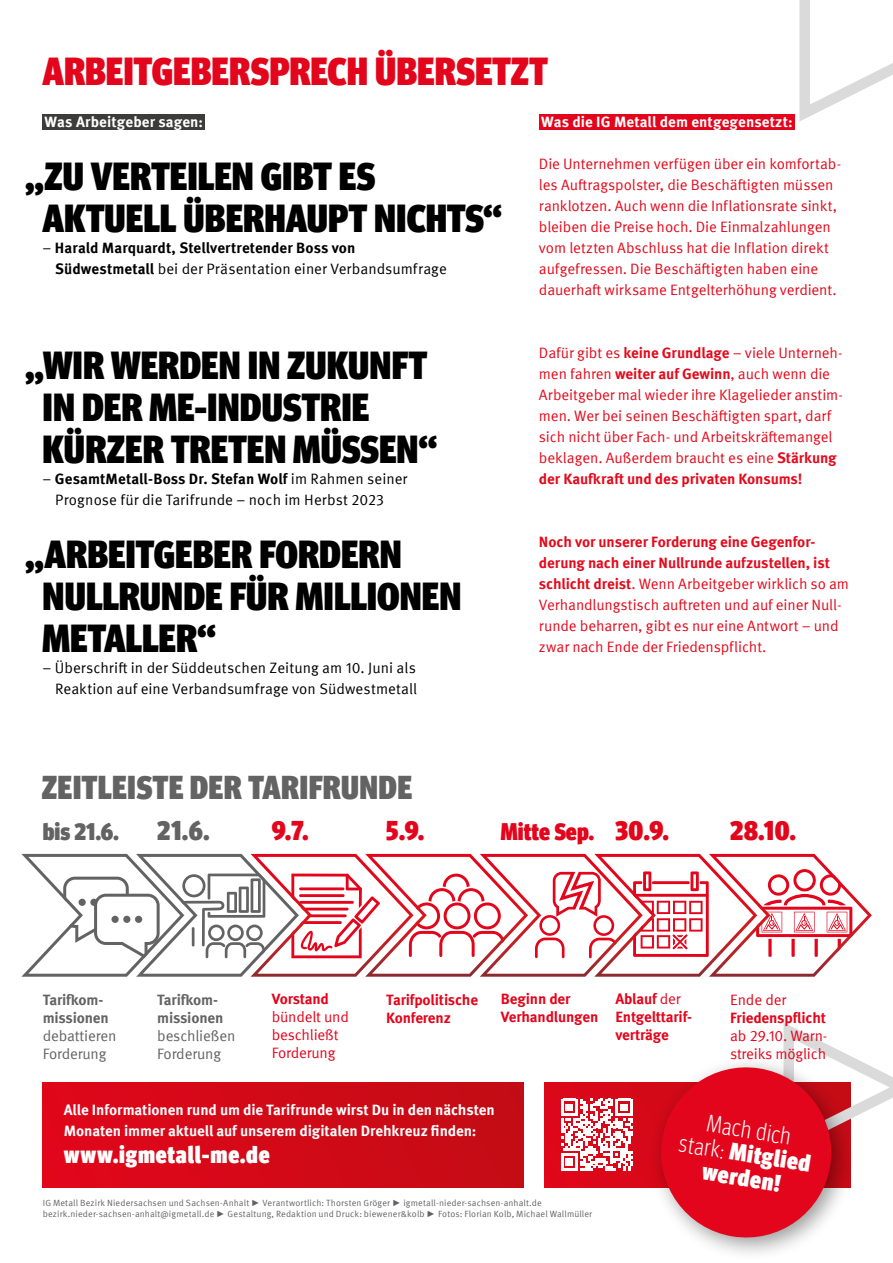
<style>
.page{position:relative;width:893px;height:1263px;background:#fff}
.page>*{position:absolute;margin:0;border:0;box-sizing:border-box;transform-origin:0 0}
.t1{font:900 condensed 39px/42px "Meta Head IGM";color:#000}
.t2{font:900 condensed 39px "Meta Head IGM";color:#e3051b}
.t3{font:900 condensed 33px "Meta Head IGM";letter-spacing:.01em;color:#646363}
.t4{font:900 condensed 27.15px "Meta Head IGM";color:#e3051b}
.t5{font:900 condensed 27.15px "Meta Head IGM";color:#646363}
.t6{font:900 condensed 24px/24px "Meta Head IGM";letter-spacing:.035em;color:#fff;text-align:center}
.t7{font:900 condensed 24px "Meta Head IGM";letter-spacing:.005em;color:#e3051b}
.t8{font:900 condensed 24px "Meta Head IGM";color:#646363}
.t9{font:15px/21px "Meta IGM";letter-spacing:-.01em;color:#e30a1c}
.t10{font:15px/21px "Meta IGM";color:#000}
.t11{font:700 15px/21px "Meta IGM";color:#fff}
.t12{font:700 15px/18px "Meta IGM";letter-spacing:-.01em;color:#e3051b}
.t13{font:700 15px/21px "Meta IGM";letter-spacing:.005em;color:#000}
.t14{font:15px/18px "Meta IGM";letter-spacing:-.01em;color:#e3051b}
.t15{font:15px/18px "Meta IGM";letter-spacing:-.01em;color:#646363}
.t16{font:700 15px/18px "Meta IGM";letter-spacing:-.01em;color:#646363}
.t17{font:9px/10.8px "Meta IGM";letter-spacing:.01em;color:#646363}
.s1{font-weight:400}
.s2{font-weight:700}
.s3{font-size:27.15px}
.s4{font-family:"Arial";font-weight:700}
.s5{font-weight:300}
</style>
<div class="page">
<svg style="left:794px;top:0;width:99px;height:130px"></svg>
<div style="left:43px;top:1082px;width:480px;height:105px;background:linear-gradient(to right,#e1061b,#c30d15)"></div>
<div style="left:544px;top:1082px;width:306px;height:105px;background:#da0819"></div>
<div style="left:43px;top:114px;width:162px;height:16px;background:#3c3c3b"></div>
<div style="left:648px;top:1055px;width:208px;height:207px;background:#000;opacity:.4"></div>
<svg style="left:655px;top:1023px;width:238px;height:221px"></svg>
<div style="left:539px;top:114px;width:256px;height:15px;background:#e3051b"></div>
<svg style="left:21px;top:854px;width:851px;height:123px"></svg>
<svg style="left:561px;top:1098px;width:72px;height:73px"></svg>
<h1 class="t2" style="left:43px;top:40px;width:507px">ARBEITGEBERSPRECH ÜBERSETZT</h1>
<p class="t11" style="left:45px;top:110px;width:160px">Was Arbeitgeber sagen:</p>
<p class="t11" style="left:541px;top:110px;width:253px">Was die IG Metall dem entgegensetzt:</p>
<h1 class="t1" style="left:43px;top:152px;width:461px;text-indent:-17px">„ZU VERTEILEN GIBT ES<br>AKTUELL ÜBERHAUPT NICHTS“</h1>
<p class="t13" style="left:55px;top:236px;width:393px;text-indent:-13px"><span class="s1">–</span> Harald Marquardt, Stellvertretender Boss von<br>Südwestmetall <span class="s1">bei der Präsentation einer Verbandsumfrage</span></p>
<h1 class="t1" style="left:43px;top:341px;width:396px;text-indent:-17px">„WIR WERDEN IN ZUKUNFT<br>IN DER ME-INDUSTRIE<br>KÜRZER TRETEN MÜSSEN“</h1>
<p class="t10" style="left:55px;top:467px;width:354px;text-indent:-13px">– <span class="s2">GesamtMetall-Boss Dr. Stefan Wolf</span> im Rahmen seiner<br>Prognose für die Tarifrunde – noch im Herbst 2023</p>
<h1 class="t1" style="left:43px;top:530px;width:420px;text-indent:-17px">„ARBEITGEBER FORDERN<br>NULLRUNDE FÜR MILLIONEN<br>METALLER“</h1>
<p class="t10" style="left:43px;top:656px;width:376px;text-align:right">– Überschrift in der Süddeutschen Zeitung am 10. Juni als<br>Reaktion auf eine Verbandsumfrage von Südwestmetall</p>
<h2 class="t3" style="left:42px;top:761px;width:372px">ZEITLEISTE DER TARIFRUNDE</h2>
<p class="t9" style="left:539px;top:152px;width:304px">Die Unternehmen verfügen über ein komfortab&shy;les Auftragspolster, die Beschäftigten müssen ranklotzen. Auch wenn die Inflationsrate sinkt, bleiben die Preise hoch. Die Einmalzahlungen vom letzten Abschluss hat die Inflation direkt aufgefressen. Die Beschäftigten haben eine dauerhaft wirksame Entgelterhöhung verdient.</p>
<p class="t9" style="left:539px;top:341px;width:306px">Dafür gibt es <span class="s2">keine Grundlage</span> – viele Unterneh&shy;men fahren <span class="s2">weiter auf Gewinn</span>, auch wenn die Arbeitgeber mal wieder ihre Klagelieder anstim&shy;men. Wer bei seinen Beschäftigten spart, darf sich nicht über Fach- und Arbeitskräftemangel beklagen. Außerdem braucht es eine <span class="s2">Stärkung der Kaufkraft und des privaten Konsums!</span></p>
<p class="t9" style="left:539px;top:530px;width:312px"><span class="s2">Noch vor unserer Forderung eine Gegenfor&shy;derung nach einer Nullrunde aufzustellen, ist schlicht dreist</span>. Wenn Arbeitgeber wirklich so am Verhandlungstisch auftreten und auf einer Null&shy;runde beharren, gibt es nur eine Antwort – und zwar nach Ende der Friedenspflicht.</p>
<h3 class="t8" style="left:43px;top:812px;width:78px">bis 21.6.</h3>
<h3 class="t5" style="left:157px;top:809px;width:54px">21.6.</h3>
<h3 class="t7" style="left:501px;top:812px;width:170px">Mitte Sep. <span class="s3">30.9.</span></h3>
<h3 class="t4" style="left:730px;top:809px;width:67px">28.10.</h3>
<h3 class="t4" style="left:272px;top:809px;width:38px">9.7.</h3>
<h3 class="t4" style="left:386px;top:809px;width:39px">5.9.</h3>
<p class="t16" style="left:43px;top:989px;width:68px">Tarifkom&shy;missionen</p>
<p class="t15" style="left:43px;top:1025px;width:75px">debattieren<br>Forderung</p>
<p class="t16" style="left:157px;top:990px;width:68px">Tarifkom&shy;missionen</p>
<p class="t15" style="left:157px;top:1026px;width:80px">beschließen<br>Forderung</p>
<p class="t12" style="left:272px;top:989px;width:59px">Vorstand</p>
<p class="t14" style="left:272px;top:1007px;width:79px">bündelt und beschließt<br>Forderung</p>
<p class="t12" style="left:386px;top:990px;width:93px">Tarifpolitische<br>Konferenz</p>
<p class="t12" style="left:501px;top:989px;width:99px">Beginn der<br>Verhandlungen</p>
<p class="t11" style="left:64px;top:1098px;width:432px">Alle Informationen rund um die Tarifrunde wirst Du in den nächsten<br>Monaten immer aktuell auf unserem digitalen Drehkreuz finden:</p>
<h3 class="t6" style="left:64px;top:1141px;width:207px">www.igmetall-me.de</h3>
<p class="t17" style="left:43px;top:1197px;width:551px">IG Metall Bezirk Niedersachsen und Sachsen-Anhalt <span class="s4">►</span> Verantwortlich: Thorsten Gröger <span class="s4">►</span> igmetall-nieder-sachsen-anhalt.de bezirk.nieder-sachsen-anhalt@igmetall.de <span class="s4">►</span> Gestaltung, Redaktion und Druck: biewener&amp;kolb <span class="s4">►</span> Fotos: Florian Kolb, Michael Wallmüller</p>
<p class="t12" style="left:615px;top:989px;width:78px">Ablauf <span class="s1">der<br></span>Entgelttarif&shy;verträge</p>
<p class="t14" style="left:730px;top:989px;width:58px">Ende der</p>
<p class="t12" style="left:730px;top:1007px;width:97px">Friedenspflicht</p>
<p class="t14" style="left:730px;top:1025px;width:99px">ab 29.10. Warn&shy;streiks möglich</p>
<h3 class="t6" style="left:685px;top:1106px;width:134px;rotate:9deg"><span class="s5">Mach dich stark:</span> Mitglied werden!</h3>
</div>
